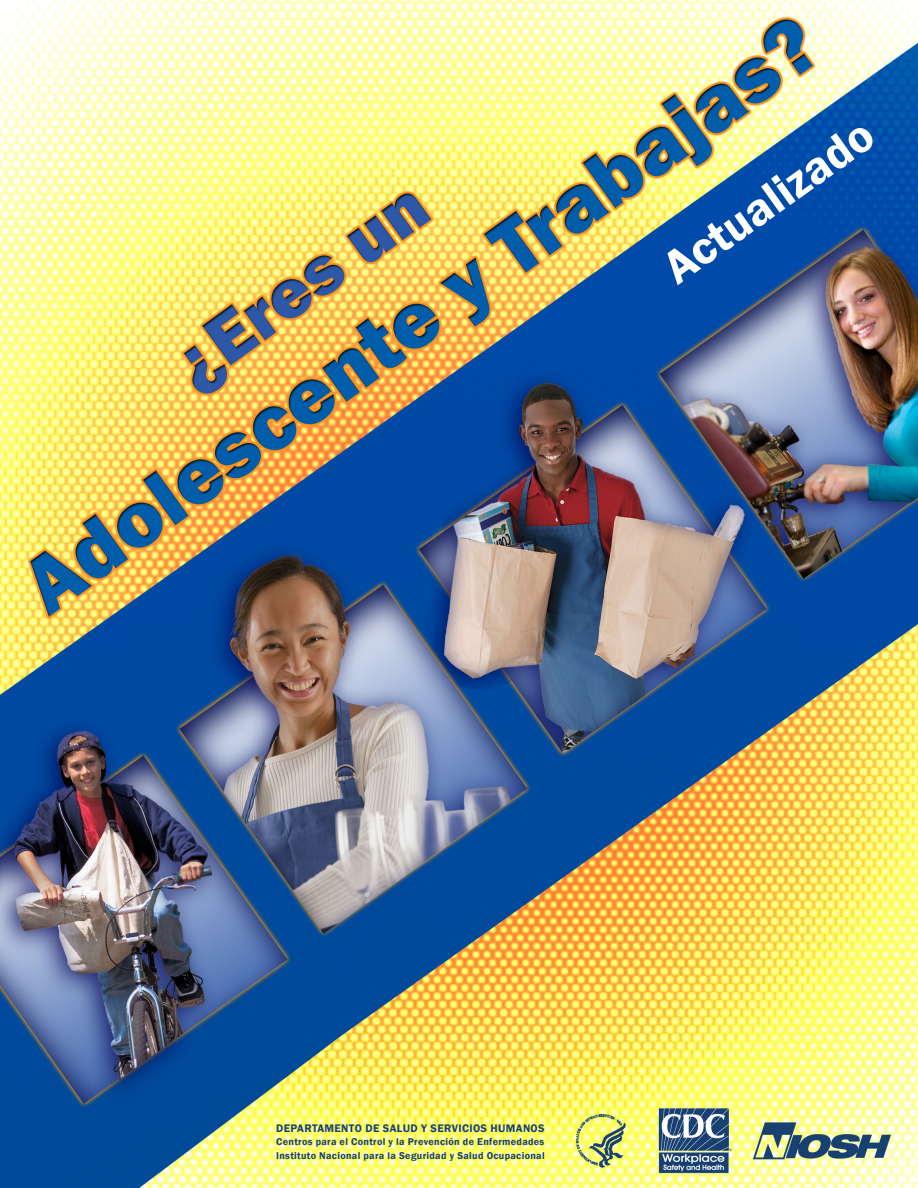
<style>
.page{position:relative;width:918px;height:1188px;background:#fff}
.page>*{position:absolute;margin:0;border:0;box-sizing:border-box;transform-origin:0 0}
.Heading_1{font:600 48px "Franklin Gothic";color:#fff}
.Department_ID{font:600 11.25px "Franklin Gothic";letter-spacing:.03em;color:#184171}
.Department_ID-2{font:600 10.2px/13.5px "Franklin Gothic";letter-spacing:.03em;color:#184171}
</style>
<div class="page">
<img style="left:0;top:0;width:918px;height:1188px">
<p class="Heading_1" style="left:652px;top:249px;width:247px;rotate:-36deg">Actualizado</p>
<p class="Department_ID" style="left:276px;top:1121px;width:270px">DEPARTAMENTO DE SALUD Y SERVICIOS HUMANOS</p>
<p class="Department_ID-2" style="left:276px;top:1135px;width:270px">Centros para el Control y la Prevención de Enfermedades<br>Instituto Nacional para la Seguridad y Salud Ocupacional</p>
</div>
